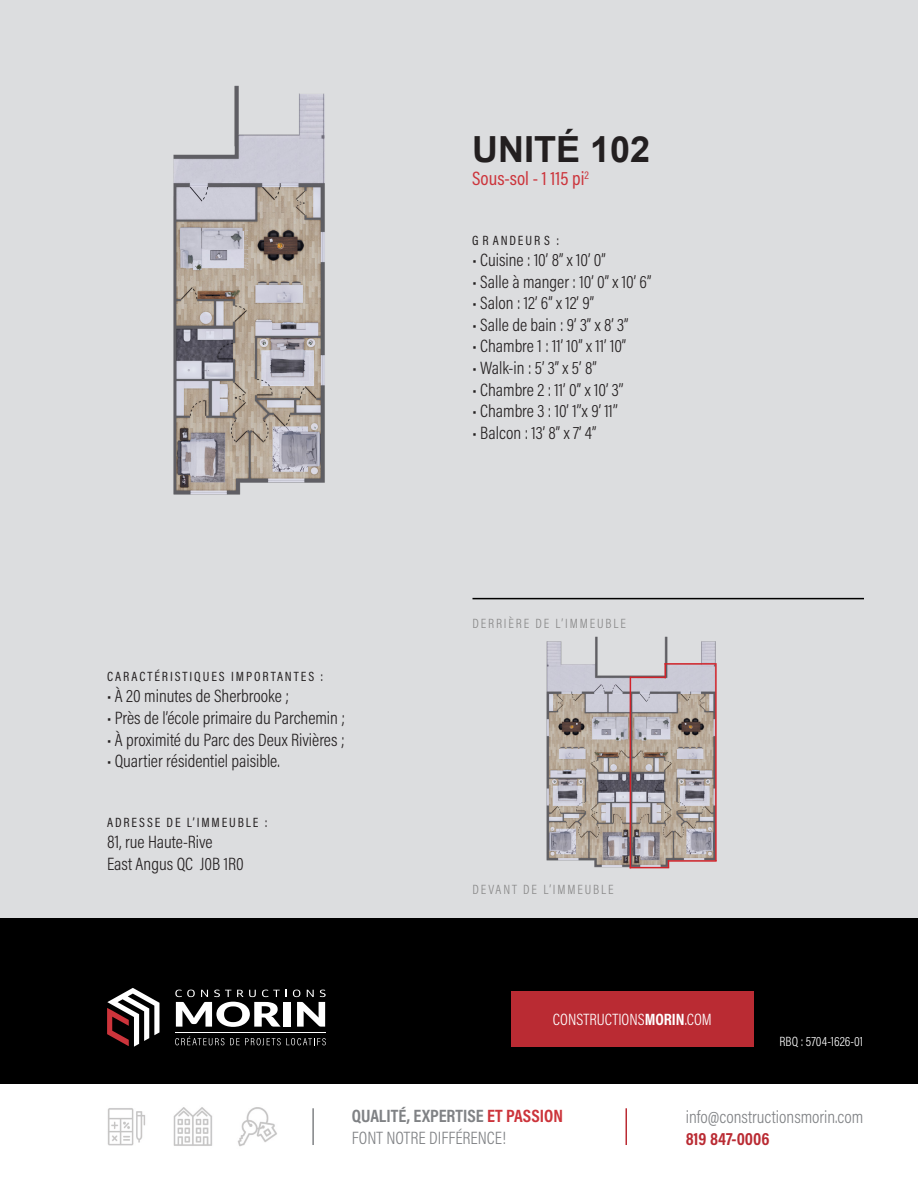
<style>
.page{position:relative;width:918px;height:1188px;background:#fff}
.page>*{position:absolute;margin:0;border:0;box-sizing:border-box;transform-origin:0 0}
.t1{font:700 36px "Arial";color:#231f20}
.t2{font:19.5px "Acumin Pro Cond";color:#cc343b}
.t3{font:300 18px "Acumin Pro Cond";color:#231f20}
.t4{font:300 18px/21.6px "Acumin Pro Cond";color:#808285}
.t5{font:700 18px "Acumin Pro Cond";color:#ba2b33}
.t6{font:300 16.5px "Acumin Pro Cond";color:#fff}
.t7{font:13.5px "Acumin Pro Cond";letter-spacing:.14em;color:#231f20}
.t8{font:300 13.5px "Acumin Pro Cond";letter-spacing:.14em;color:#878787}
.t9{font:300 13.5px "Acumin Pro Cond";color:#fff}
.s1{font-weight:700}
.s2{font-weight:700;color:#cc343b}
</style>
<div class="page">
<img style="left:76px;top:1083px;width:225px;height:64px">
<div style="left:0;top:918px;width:918px;height:165px;background:#000"></div>
<div style="left:0;top:0;width:918px;height:918px;background:#dcdddf"></div>
<div style="left:511px;top:991px;width:243px;height:56px;background:#ba2b33"></div>
<hr style="left:312px;top:1108px;width:2px;height:37px;background:#808285">
<hr style="left:626px;top:1108px;width:1px;height:37px;background:#ba2b33">
<svg style="left:107px;top:988px;width:52px;height:59px"></svg>
<div style="left:283px;top:1002px;width:8px;height:25px;background:#fff"></div>
<svg style="left:175px;top:990px;width:112px;height:37px"></svg>
<svg style="left:293px;top:990px;width:33px;height:37px"></svg>
<hr style="left:175px;top:1032px;width:151px;height:1px;background:#fff">
<svg style="left:175px;top:1036px;width:49px;height:9px"></svg>
<svg style="left:230px;top:1038px;width:96px;height:7px"></svg>
<hr style="left:472px;top:598px;width:392px;height:1px;background:#000">
<img style="left:173px;top:85px;width:152px;height:410px">
<img style="left:546px;top:636px;width:170px;height:233px">
<hr style="left:715px;top:663px;width:2px;height:198px;background:#d1232a">
<hr style="left:665px;top:663px;width:51px;height:2px;background:#d1232a">
<svg style="left:665px;top:665px;width:1px;height:12px"></svg>
<hr style="left:630px;top:677px;width:36px;height:1px;background:#d1232a">
<hr style="left:630px;top:677px;width:1px;height:191px;background:#d1232a">
<hr style="left:630px;top:867px;width:39px;height:1px;background:#d1232a">
<hr style="left:668px;top:860px;width:49px;height:2px;background:#d1232a">
<p class="t1" style="left:472px;top:124px;width:180px">UNITÉ 102</p>
<p class="t2" style="left:472px;top:166px;width:118px">Sous-sol - 1 115 pi<sup>2</sup></p>
<p class="t7" style="left:472px;top:231px;width:88px">G R ANDEUR S :</p>
<p class="t3" style="left:472px;top:248px;width:135px">• Cuisine : 10’ 8” x 10’ 0”</p>
<p class="t3" style="left:472px;top:270px;width:180px">• Salle à manger : 10’ 0” x 10’ 6”</p>
<p class="t3" style="left:472px;top:291px;width:123px">• Salon : 12’ 6” x 12’ 9”</p>
<p class="t3" style="left:472px;top:313px;width:157px">• Salle de bain : 9’ 3” x 8’ 3”</p>
<p class="t3" style="left:472px;top:335px;width:155px">• Chambre 1 : 11’ 10” x 11’ 10”</p>
<p class="t3" style="left:472px;top:356px;width:126px">• Walk-in : 5’ 3” x 5’ 8”</p>
<p class="t3" style="left:472px;top:378px;width:152px">• Chambre 2 : 11’ 0’’ x 10’ 3’’</p>
<p class="t3" style="left:472px;top:399px;width:147px">• Chambre 3 : 10’ 1’’x 9’ 11’’</p>
<p class="t3" style="left:472px;top:421px;width:125px">• Balcon : 13’ 8” x 7’ 4”</p>
<p class="t7" style="left:107px;top:667px;width:218px">CARACTÉRISTIQUES IMPORTANTES :</p>
<p class="t3" style="left:107px;top:685px;width:183px">• À 20 minutes de Sherbrooke ;</p>
<p class="t3" style="left:107px;top:706px;width:240px">• Près de l’école primaire du Parchemin ;</p>
<p class="t3" style="left:107px;top:728px;width:239px">• À proximité du Parc des Deux Rivières ;</p>
<p class="t3" style="left:107px;top:750px;width:174px">• Quartier résidentiel paisible.</p>
<p class="t7" style="left:107px;top:813px;width:162px">ADRESSE DE L’IMMEUBLE :</p>
<p class="t3" style="left:107px;top:831px;width:107px">81, rue Haute-Rive</p>
<p class="t3" style="left:107px;top:852px;width:138px">East Angus QC J0B 1R0</p>
<p class="t8" style="left:472px;top:615px;width:155px">DERRIÈRE DE L’IMMEUBLE</p>
<p class="t8" style="left:472px;top:880px;width:143px">DEVANT DE L’IMMEUBLE</p>
<p class="t6" style="left:553px;top:1009px;width:160px">CONSTRUCTIONS<span class="s1">MORIN</span>.COM</p>
<p class="t9" style="left:780px;top:1033px;width:85px">RBQ : 5704-1626-01</p>
<p class="t4" style="left:352px;top:1105px;width:213px"><span class="s1">QUALITÉ, EXPERTISE</span> <span class="s2">ET PASSION<br></span>FONT NOTRE DIFFÉRENCE!</p>
<p class="t4" style="left:686px;top:1106px;width:179px">info@constructionsmorin.com</p>
<p class="t5" style="left:686px;top:1127px;width:85px">819 847-0006</p>
</div>
